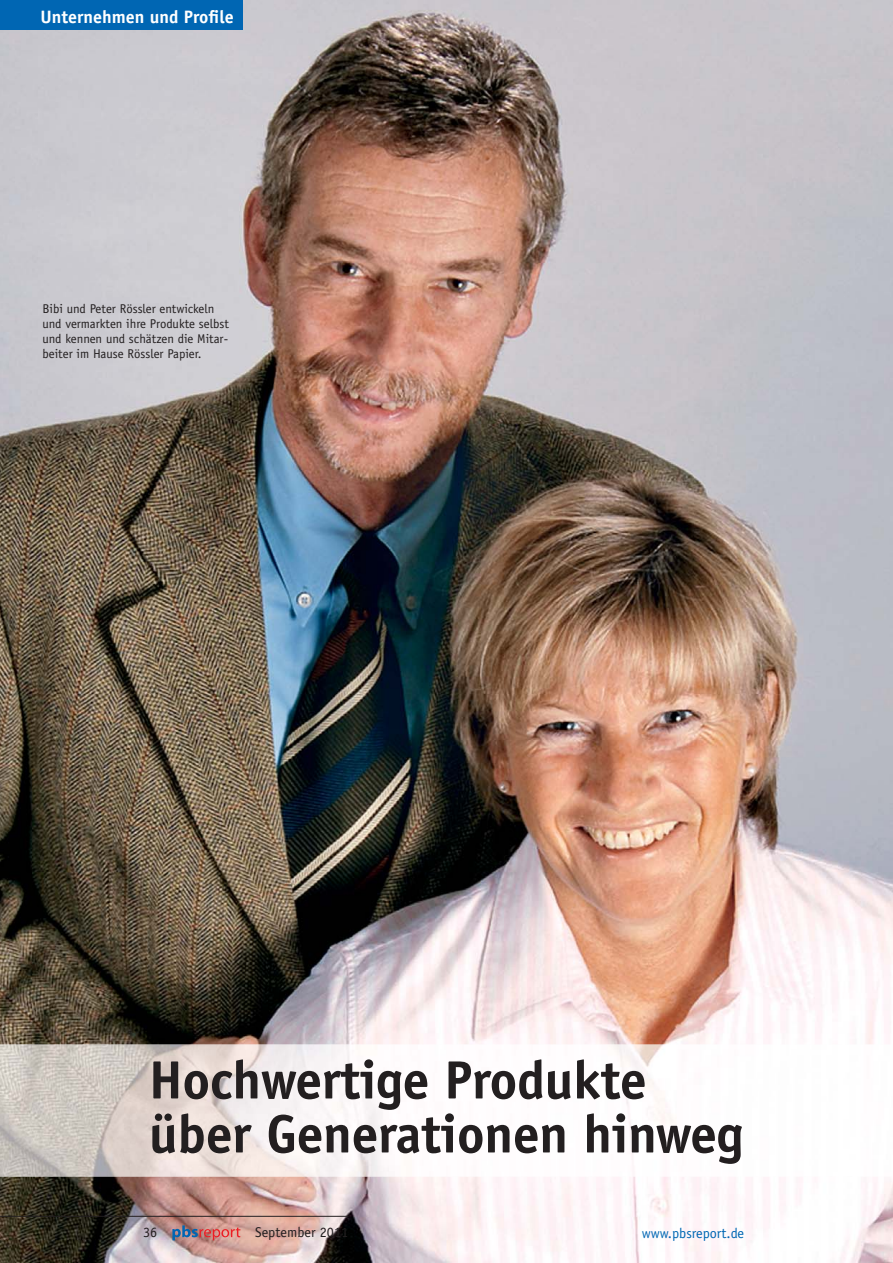
<style>
.page{position:relative;width:893px;height:1263px;background:#fff}
.page>*{position:absolute;margin:0;border:0;box-sizing:border-box;transform-origin:0 0}
.t1{font:700 54px/54px "Officina Sans";letter-spacing:-.01em;color:#231f20}
.t2{font:700 18px "Officina Sans";color:#fff}
.t3{font:14.25px "Officina Sans";color:#0066b3}
.t4{font:14.25px "Officina Sans";color:#231f20}
.t5{font:12.75px/15px "Officina Sans";color:#231f20}
</style>
<div class="page">
<img style="left:0;top:0;width:893px;height:1263px">
<img style="left:0;top:1045px;width:893px;height:131px">
<hr style="left:0;top:1216px;width:348px;height:1px;background:#231f20">
<svg style="left:172px;top:1225px;width:68px;height:15px"></svg>
<div style="left:0;top:0;width:242px;height:30px;background:#0066b3"></div>
<h2 class="t2" style="left:40px;top:10px;width:195px">Unternehmen und Profile</h2>
<h2 class="t2" style="left:165px;top:10px;width:61px">PB Szen</h2>
<p class="t5" style="left:42px;top:302px;width:188px">Bibi und Peter Rössler entwickeln und vermarkten ihre Produkte selbst und kennen und schätzen die Mitar&shy;beiter im Hause Rössler Papier.</p>
<h1 class="t1" style="left:149px;top:1058px;width:596px">Hochwertige Produkte über Generationen hinweg</h1>
<p class="t4" style="left:143px;top:1227px;width:16px">36</p>
<p class="t4" style="left:255px;top:1227px;width:95px">September 2011</p>
<p class="t3" style="left:642px;top:1227px;width:104px">www.pbsreport.de</p>
</div>
